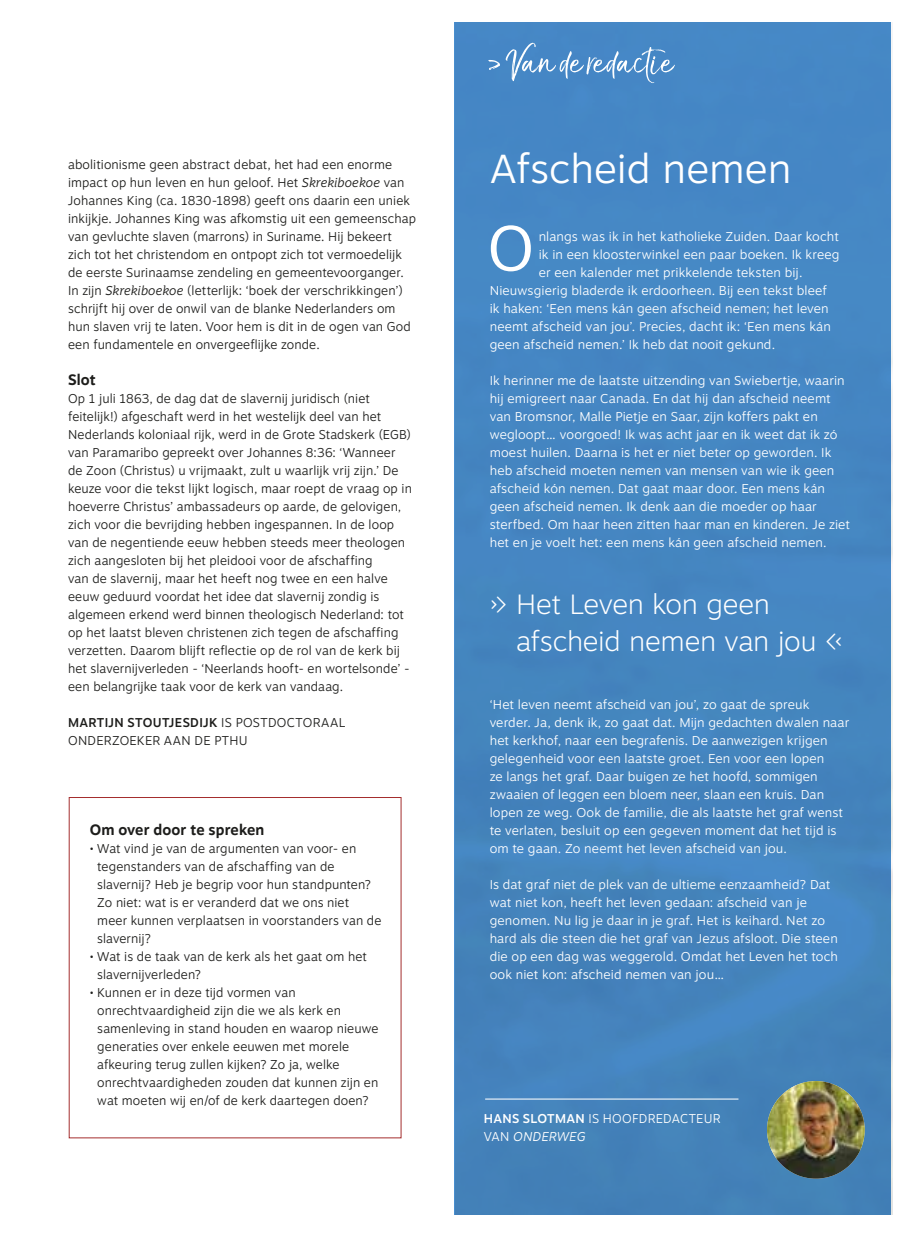
<style>
.page{position:relative;width:915px;height:1234px;background:#fff}
.page>*{position:absolute;margin:0;border:0;box-sizing:border-box;transform-origin:0 0}
.t1{font:61.95px "Quatro Slab";color:#fff}
.t2{font:300 40.35px "Motiva Sans";color:#fff}
.t3{font:100 27.75px/36px "Motiva Sans";letter-spacing:-.015em;color:#fff}
.t4{font:700 15px "Motiva Sans";letter-spacing:.01em;color:#1d1d1b}
.t5{font:300 12.75px/18px "Motiva Sans";letter-spacing:.01em;color:#1d1d1b}
.t6{font:300 12.75px/18px "Motiva Sans";letter-spacing:.01em;color:#fff}
.s1{font-style:italic}
.s2{font-weight:500}
</style>
<div class="page">
<div style="left:454px;top:22px;width:436px;height:1191px;background:#4586c1"></div>
<svg style="left:488px;top:43px;width:186px;height:40px"></svg>
<hr style="left:485px;top:1098px;width:252px;height:1px;background:#fff">
<img style="left:766px;top:1080px;width:98px;height:98px;border-radius:49px">
<p class="t5" style="left:68px;top:155px;width:349px">abolitionisme geen abstract debat, het had een enorme impact op hun leven en hun geloof. Het <span class="s1">Skrekiboekoe</span> van Johannes King (ca. 1830-1898) geeft ons daarin een uniek inkijkje. Johannes King was afkomstig uit een gemeenschap van gevluchte slaven (marrons) in Suriname. Hij bekeert zich tot het christendom en ontpopt zich tot vermoedelijk de eerste Surinaamse zendeling en gemeentevoorganger.<br>In zijn <span class="s1">Skrekiboekoe</span> (letterlijk: ‘boek der verschrikkingen’) schrijft hij over de onwil van de blanke Nederlanders om hun slaven vrij te laten. Voor hem is dit in de ogen van God een fundamentele en onvergeeflijke zonde.</p>
<p class="t4" style="left:68px;top:368px;width:29px">Slot</p>
<p class="t5" style="left:68px;top:389px;width:345px">Op 1 juli 1863, de dag dat de slavernij juridisch (niet feitelijk!) afgeschaft werd in het westelijk deel van het Nederlands koloniaal rijk, werd in de Grote Stadskerk (EGB) van Paramaribo gepreekt over Johannes 8:36: ‘Wanneer de Zoon (Christus) u vrijmaakt, zult u waarlijk vrij zijn.’ De keuze voor die tekst lijkt logisch, maar roept de vraag op in hoeverre Christus’ ambassadeurs op aarde, de gelovigen, zich voor die bevrijding hebben ingespannen. In de loop van de negentiende eeuw hebben steeds meer theologen zich aangesloten bij het pleidooi voor de afschaffing<br>van de slavernij, maar het heeft nog twee en een halve eeuw geduurd voordat het idee dat slavernij zondig is algemeen erkend werd binnen theologisch Nederland: tot op het laatst bleven christenen zich tegen de afschaffing verzetten. Daarom blijft reflectie op de rol van de kerk bij het slavernijverleden - ‘Neerlands hooft- en wortelsonde’ - een belangrijke taak voor de kerk van vandaag.</p>
<p class="t5" style="left:68px;top:713px;width:279px"><span class="s2">MARTIJN STOUTJESDIJK</span> IS POSTDOCTORAAL<br>ONDERZOEKER AAN DE PTHU</p>
<p class="t4" style="left:90px;top:818px;width:176px">Om over door te spreken</p>
<p class="t5" style="left:97px;top:839px;width:285px;text-indent:-8px">• Wat vind je van de argumenten van voor- en tegenstanders van de afschaffing van de slavernij? Heb je begrip voor hun standpunten?<br>Zo niet: wat is er veranderd dat we ons niet meer kunnen verplaatsen in voorstanders van de slavernij?</p>
<p class="t5" style="left:97px;top:947px;width:271px;text-indent:-8px">• Wat is de taak van de kerk als het gaat om het slavernijverleden?</p>
<p class="t5" style="left:97px;top:983px;width:282px;text-indent:-8px">• Kunnen er in deze tijd vormen van onrechtvaardigheid zijn die we als kerk en samenleving in stand houden en waarop nieuwe generaties over enkele eeuwen met morele afkeuring terug zullen kijken? Zo ja, welke onrechtvaardigheden zouden dat kunnen zijn en wat moeten wij en/of de kerk daartegen doen?</p>
<h2 class="t2" style="left:489px;top:139px;width:303px">Afscheid nemen</h2>
<h1 class="t1" style="left:487px;top:209px;width:48px">O</h1>
<p class="t6" style="left:538px;top:227px;width:302px">nlangs was ik in het katholieke Zuiden. Daar kocht</p>
<p class="t6" style="left:538px;top:245px;width:302px">ik in een kloosterwinkel een paar boeken. Ik kreeg</p>
<p class="t6" style="left:538px;top:263px;width:265px">er een kalender met prikkelende teksten bij.</p>
<p class="t6" style="left:489px;top:281px;width:338px">Nieuwsgierig bladerde ik erdoorheen. Bij een tekst bleef</p>
<p class="t6" style="left:489px;top:299px;width:340px">ik haken: ‘Een mens kán geen afscheid nemen; het leven</p>
<p class="t6" style="left:489px;top:317px;width:342px">neemt afscheid van jou’. Precies, dacht ik: ‘Een mens kán</p>
<p class="t6" style="left:489px;top:335px;width:287px">geen afscheid nemen.’ Ik heb dat nooit gekund.</p>
<p class="t6" style="left:489px;top:371px;width:362px">Ik herinner me de laatste uitzending van Swiebertje, waarin hij emigreert naar Canada. En dat hij dan afscheid neemt van Bromsnor, Malle Pietje en Saar, zijn koffers pakt en wegloopt… voorgoed! Ik was acht jaar en ik weet dat ik zó moest huilen. Daarna is het er niet beter op geworden. Ik heb afscheid moeten nemen van mensen van wie ik geen afscheid kón nemen. Dat gaat maar door. Een mens kán geen afscheid nemen. Ik denk aan die moeder op haar sterfbed. Om haar heen zitten haar man en kinderen. Je ziet het en je voelt het: een mens kán geen afscheid nemen.</p>
<h3 class="t3" style="left:516px;top:586px;width:302px">Het Leven kon geen afscheid nemen van jou</h3>
<p class="t6" style="left:489px;top:695px;width:361px">‘Het leven neemt afscheid van jou’, zo gaat de spreuk verder. Ja, denk ik, zo gaat dat. Mijn gedachten dwalen naar het kerkhof, naar een begrafenis. De aanwezigen krijgen gelegenheid voor een laatste groet. Een voor een lopen<br>ze langs het graf. Daar buigen ze het hoofd, sommigen zwaaien of leggen een bloem neer, slaan een kruis. Dan lopen ze weg. Ook de familie, die als laatste het graf wenst te verlaten, besluit op een gegeven moment dat het tijd is om te gaan. Zo neemt het leven afscheid van jou.</p>
<p class="t6" style="left:489px;top:875px;width:350px">Is dat graf niet de plek van de ultieme eenzaamheid? Dat wat niet kon, heeft het leven gedaan: afscheid van je genomen. Nu lig je daar in je graf. Het is keihard. Net zo hard als die steen die het graf van Jezus afsloot. Die steen die op een dag was weggerold. Omdat het Leven het toch ook niet kon: afscheid nemen van jou…</p>
<p class="t6" style="left:483px;top:1109px;width:238px"><span class="s2">HANS SLOTMAN</span> IS HOOFDREDACTEUR<br>VAN <span class="s1">ONDERWEG</span></p>
</div>
